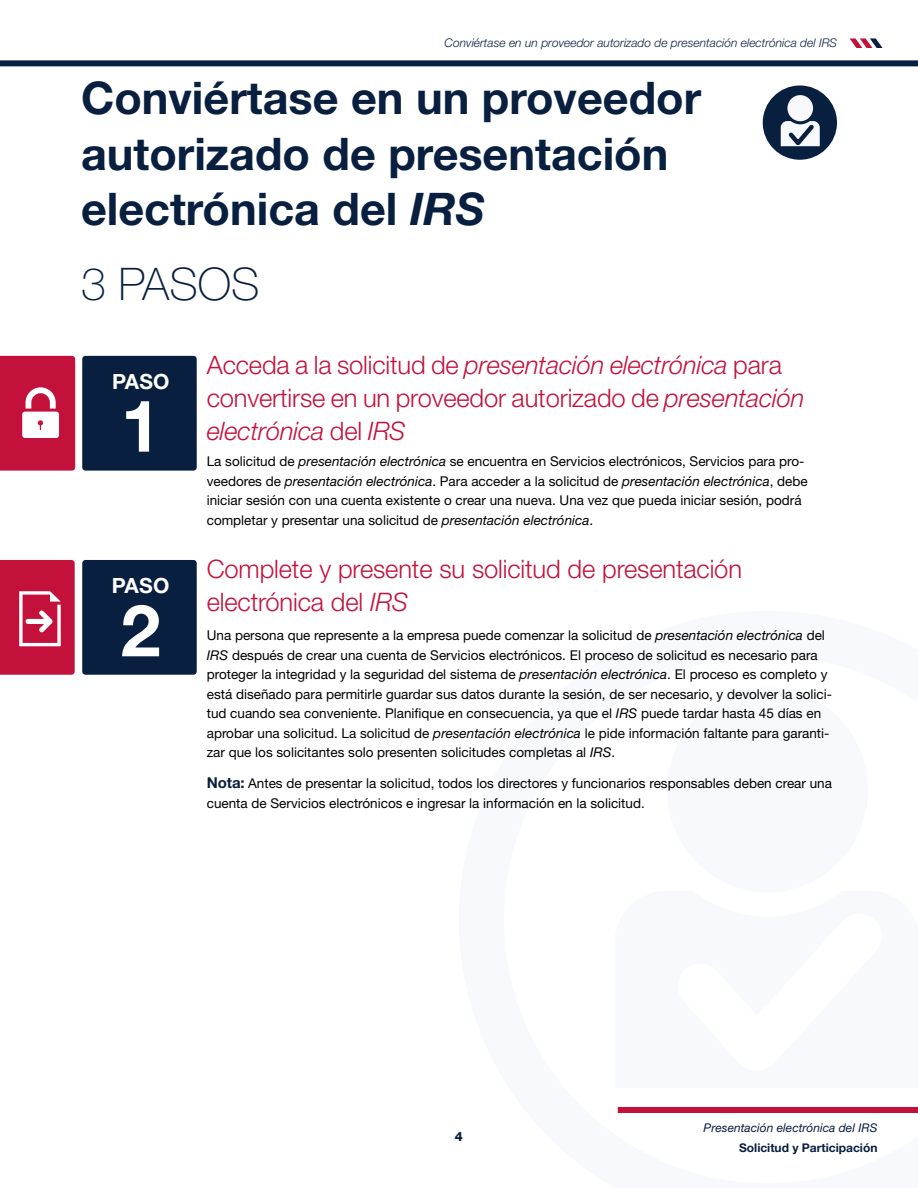
<style>
.page{position:relative;width:918px;height:1188px;background:#fff}
.page>*{position:absolute;margin:0;border:0;box-sizing:border-box;transform-origin:0 0}
.t1{font:700 72px "Helvetica Neue LT Std";color:#fff}
.t2{font:700 45px/55.5px "Helvetica Neue LT Std";color:#081f3f}
.t3{font:100 45px "Helvetica Neue LT Std";color:#081f3f}
.t4{font:300 25.5px/33px "Helvetica Neue LT Std";letter-spacing:-.005em;color:#c3113c}
.t5{font:700 21px "Helvetica Neue LT Std";letter-spacing:.01em;color:#fff}
.t6{font:13.5px/19.5px "Helvetica Neue LT Std";color:#000}
.t7{font:800 12.75px "Helvetica Neue LT Std";color:#081f3f}
.t8{font:italic 300 12px "Helvetica Neue LT Std";color:#081f3f}
.t9{font:italic 12px "Helvetica Neue LT Std";color:#081f3f}
.t10{font:700 12px "Helvetica Neue LT Std";color:#081f3f}
.s1{font-style:italic}
.s2{font-weight:700;font-size:15px;color:#081f3f}
</style>
<div class="page">
<div style="left:618px;top:1107px;width:300px;height:6px;background:#c3113c"></div>
<svg style="left:850px;top:38px;width:33px;height:10px"></svg>
<div style="left:0;top:60px;width:918px;height:6px;background:#081f3f"></div>
<div style="left:82px;top:356px;width:115px;height:115px;background:#081f3f;border-radius:3px"></div>
<div style="left:82px;top:560px;width:115px;height:115px;background:#081f3f;border-radius:3px"></div>
<svg style="left:0;top:356px;width:75px;height:115px"></svg>
<svg style="left:0;top:560px;width:75px;height:115px"></svg>
<div style="left:763px;top:86px;width:74px;height:74px;background:#081f3f;border-radius:50%"></div>
<svg style="left:781px;top:95px;width:39px;height:52px"></svg>
<p class="t8" style="left:445px;top:36px;width:394px">Conviértase en un proveedor autorizado de presentación electrónica del IRS</p>
<h2 class="t2" style="left:81px;top:69px;width:622px">Conviértase en un proveedor autorizado de presentación electrónica del <span class="s1">IRS</span></h2>
<h2 class="t3" style="left:81px;top:258px;width:180px">3 PASOS</h2>
<h3 class="t5" style="left:112px;top:368px;width:59px">PASO</h3>
<h1 class="t1" style="left:121px;top:381px;width:42px">1</h1>
<h3 class="t5" style="left:112px;top:573px;width:59px">PASO</h3>
<h1 class="t1" style="left:121px;top:586px;width:42px">2</h1>
<h3 class="t4" style="left:207px;top:348px;width:599px">Acceda a la solicitud de <span class="s1">presentación electrónica</span> para convertirse en un proveedor autorizado de <span class="s1">presentación electrónica</span> del <span class="s1">IRS</span></h3>
<p class="t6" style="left:207px;top:451px;width:602px">La solicitud de <span class="s1">presentación electrónica</span> se encuentra en Servicios electrónicos, Servicios para pro&shy;veedores de <span class="s1">presentación electrónica</span>. Para acceder a la solicitud de <span class="s1">presentación electrónica</span>, debe iniciar sesión con una cuenta existente o crear una nueva. Una vez que pueda iniciar sesión, podrá completar y presentar una solicitud de <span class="s1">presentación electrónica</span>.</p>
<h3 class="t4" style="left:207px;top:552px;width:537px">Complete y presente su solicitud de presentación electrónica del <span class="s1">IRS</span></h3>
<p class="t6" style="left:207px;top:626px;width:627px">Una persona que represente a la empresa puede comenzar la solicitud de <span class="s1">presentación electrónica</span> del <span class="s1">IRS</span> después de crear una cuenta de Servicios electrónicos. El proceso de solicitud es necesario para proteger la integridad y la seguridad del sistema de <span class="s1">presentación electrónica</span>. El proceso es completo y está diseñado para permitirle guardar sus datos durante la sesión, de ser necesario, y devolver la solici&shy;tud cuando sea conveniente. Planifique en consecuencia, ya que el <span class="s1">IRS</span> puede tardar hasta 45 días en aprobar una solicitud. La solicitud de <span class="s1">presentación electrónica</span> le pide información faltante para garanti&shy;zar que los solicitantes solo presenten solicitudes completas al <span class="s1">IRS</span>.</p>
<p class="t6" style="left:207px;top:773px;width:627px"><span class="s2">Nota:</span> Antes de presentar la solicitud, todos los directores y funcionarios responsables deben crear una cuenta de Servicios electrónicos e ingresar la información en la solicitud.</p>
<p class="t7" style="left:455px;top:1129px;width:10px">4</p>
<p class="t9" style="left:704px;top:1121px;width:175px">Presentación electrónica del IRS</p>
<p class="t10" style="left:739px;top:1140px;width:140px">Solicitud y Participación</p>
</div>
